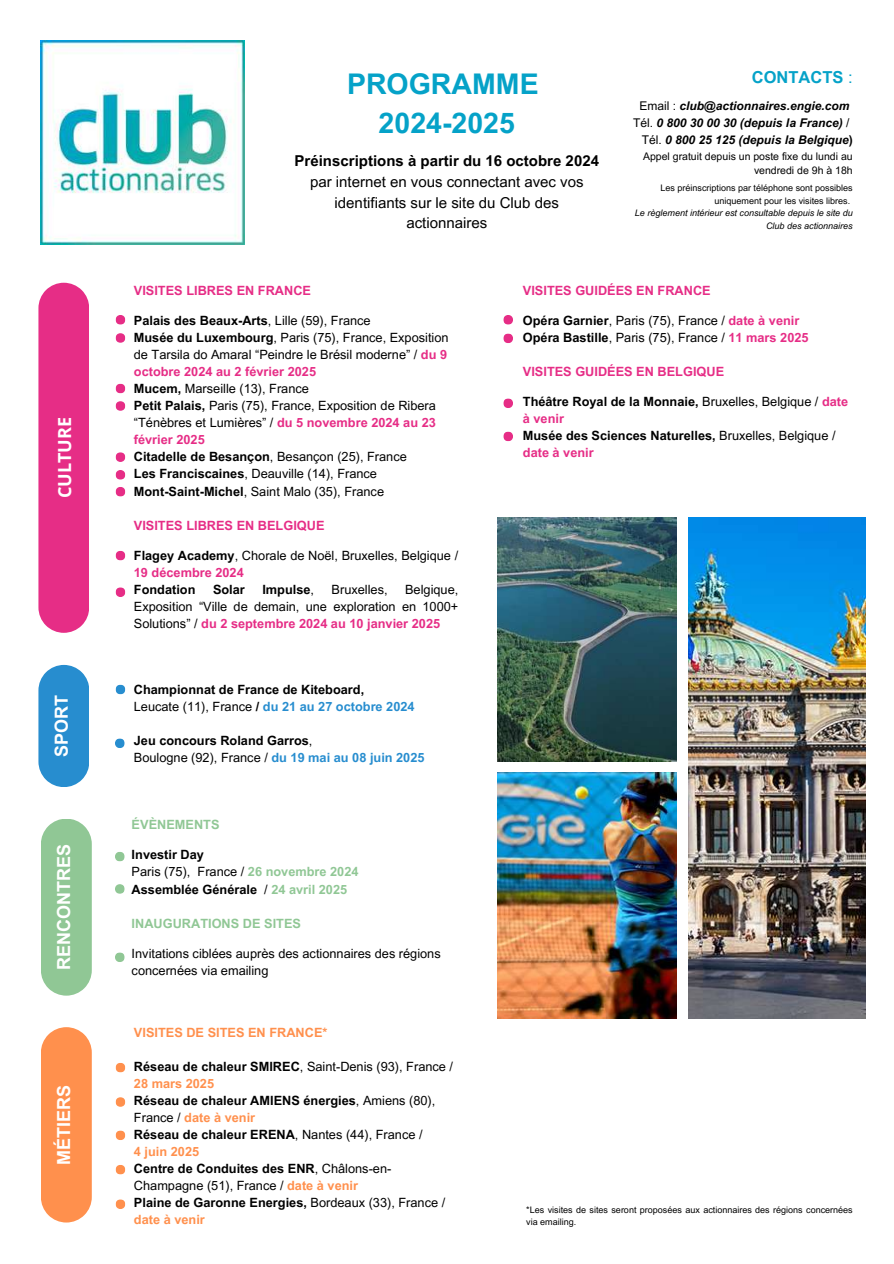
<style>
.page{position:relative;width:894px;height:1264px;background:#fff}
.page>*{position:absolute;margin:0;border:0;box-sizing:border-box;transform-origin:0 0}
.t1{font:700 28.5px/39.8px "Arial MT Pro";color:#05a2c8;text-align:center}
.t2{font:700 18px "Arial MT Pro";color:#fff}
.t3{font:700 18px "Open Sans";color:#fff}
.t4{font:700 16.5px "Arial MT Pro";color:#05a2c8}
.t5{font:15px/20.7px "Arial MT Pro";color:#000;text-align:center}
.t6{font:700 15px "Arial MT Pro";color:#000}
.t7{font:12.75px/17.1px "Arial MT Pro";color:#000}
.t8{font:700 12.75px/17px "Arial MT Pro";color:#000}
.t9{font:700 12.75px "Arial MT Pro";color:#e62d86}
.t10{font:700 12.75px "Arial MT Pro";color:#90c795}
.t11{font:700 12.75px "Arial MT Pro";color:#ff904d}
.t12{font:italic 700 12px/16.8px "Arial MT Pro";color:#000;text-align:right}
.t13{font:10.5px/14.5px "Arial MT Pro";color:#000;text-align:right}
.t14{font:9px/12px "Arial MT Pro";color:#000}
.t15{font:italic 9px/12.5px "Arial MT Pro";color:#000;text-align:right}
.s1{font-weight:400}
.s2{font-weight:400;font-style:normal}
.s3{font-style:normal}
.s4{font-weight:700}
.s5{font-weight:700;color:#e62d86}
.s6{color:#278dcf}
.s7{color:#90c795}
.s8{color:#ff904d}
.s9{color:#e62d86}
</style>
<div class="page">
<img style="left:497px;top:517px;width:179px;height:244px">
<img style="left:497px;top:772px;width:179px;height:246px">
<img style="left:688px;top:517px;width:177px;height:501px">
<img style="left:41px;top:41px;width:203px;height:204px">
<div style="left:38px;top:283px;width:51px;height:350px;background:#e62d86"></div>
<svg style="left:115px;top:315px;width:10px;height:10px"></svg>
<svg style="left:115px;top:333px;width:10px;height:10px"></svg>
<svg style="left:115px;top:452px;width:10px;height:10px"></svg>
<svg style="left:115px;top:487px;width:10px;height:9px"></svg>
<svg style="left:115px;top:383px;width:10px;height:10px"></svg>
<svg style="left:115px;top:470px;width:10px;height:10px"></svg>
<svg style="left:115px;top:550px;width:10px;height:10px"></svg>
<svg style="left:115px;top:587px;width:10px;height:10px"></svg>
<svg style="left:115px;top:401px;width:10px;height:10px"></svg>
<svg style="left:503px;top:315px;width:10px;height:10px"></svg>
<svg style="left:503px;top:398px;width:10px;height:10px"></svg>
<svg style="left:503px;top:431px;width:10px;height:10px"></svg>
<svg style="left:503px;top:333px;width:10px;height:10px"></svg>
<svg style="left:38px;top:665px;width:51px;height:122px;background:#3b97d3"></svg>
<svg style="left:41px;top:819px;width:51px;height:176px;background:#96ca9b"></svg>
<svg style="left:115px;top:852px;width:10px;height:9px"></svg>
<svg style="left:115px;top:884px;width:10px;height:9px"></svg>
<svg style="left:41px;top:1027px;width:51px;height:195px;background:#ff9657"></svg>
<svg style="left:115px;top:1063px;width:10px;height:9px"></svg>
<svg style="left:115px;top:1097px;width:10px;height:9px"></svg>
<svg style="left:115px;top:1165px;width:10px;height:9px"></svg>
<svg style="left:115px;top:1130px;width:10px;height:10px"></svg>
<svg style="left:115px;top:684px;width:10px;height:10px"></svg>
<svg style="left:115px;top:738px;width:10px;height:10px"></svg>
<svg style="left:115px;top:952px;width:10px;height:10px"></svg>
<svg style="left:115px;top:1199px;width:10px;height:9px"></svg>
<h2 class="t3" style="left:52px;top:498px;width:83px;rotate:-90deg">CULTURE</h2>
<h2 class="t2" style="left:55px;top:757px;width:64px;rotate:-90deg">SPORT</h2>
<h2 class="t2" style="left:57px;top:970px;width:128px;rotate:-90deg">RENCONTRES</h2>
<h2 class="t2" style="left:57px;top:1164px;width:82px;rotate:-90deg">MÉTIERS</h2>
<h1 class="t1" style="left:347px;top:67px;width:193px">PROGRAMME<br>2024-2025</h1>
<p class="t6" style="left:294px;top:155px;width:306px">Préinscriptions à partir du 16 octobre 2024</p>
<p class="t5" style="left:310px;top:173px;width:275px">par internet en vous connectant avec vos identifiants sur le site du Club des actionnaires</p>
<p class="t4" style="left:751px;top:71px;width:102px">CONTACTS <span class="s1">:</span></p>
<p class="t12" style="left:633px;top:99px;width:221px"><span class="s2">Email :</span> club@actionnaires.engie.com<br><span class="s2">Tél.</span> 0 800 30 00 30 (depuis la France) <span class="s2">/<br>Tél.</span> 0 800 25 125 (depuis la Belgique<span class="s3">)</span></p>
<p class="t13" style="left:643px;top:150px;width:211px">Appel gratuit depuis un poste fixe du lundi au vendredi de 9h à 18h</p>
<p class="t14" style="left:660px;top:183px;width:194px;line-height:12.5px;text-align:right">Les préinscriptions par téléphone sont possibles uniquement pour les visites libres.</p>
<p class="t15" style="left:634px;top:208px;width:219px">Le règlement intérieur est consultable depuis le site du<br>Club des actionnaires</p>
<p class="t9" style="left:134px;top:285px;width:179px">VISITES LIBRES EN FRANCE</p>
<p class="t7" style="left:134px;top:313px;width:316px"><span class="s4">Palais des Beaux-Arts</span>, Lille (59), France<br><span class="s4">Musée du Luxembourg</span>, Paris (75), France, Exposition de Tarsila do Amaral “Peindre le Brésil moderne” / <span class="s5">du 9 octobre 2024 au 2 février 2025<br></span><span class="s4">Mucem,</span> Marseille (13), France<br><span class="s4">Petit Palais,</span> Paris (75), France, Exposition de Ribera “Ténèbres et Lumières” / <span class="s5">du 5 novembre 2024 au 23 février 2025<br></span><span class="s4">Citadelle de Besançon</span>, Besançon (25), France<br><span class="s4">Les Franciscaines</span>, Deauville (14), France <span class="s4">Mont-Saint-Michel</span>, Saint Malo (35), France</p>
<p class="t9" style="left:134px;top:520px;width:192px">VISITES LIBRES EN BELGIQUE</p>
<p class="t7" style="left:134px;top:548px;width:326px"><span class="s4">Flagey Academy</span>, Chorale de Noël, Bruxelles, Belgique /<br><span class="s5">19 décembre 2024</span></p>
<p class="t8" style="left:134px;top:582px;width:63px">Fondation</p>
<p class="t8" style="left:213px;top:582px;width:33px">Solar</p>
<p class="t8" style="left:262px;top:582px;width:53px">Impulse<span class="s1">,</span></p>
<p class="t7" style="left:331px;top:582px;width:57px">Bruxelles,</p>
<p class="t7" style="left:134px;top:582px;width:326px;text-align:justify;text-indent:271px">Belgique, Exposition “Ville de demain, une exploration en 1000+ Solutions” / <span class="s5">du 2 septembre 2024 au 10 janvier 2025</span></p>
<p class="t8" style="left:134px;top:682px;width:282px">Championnat de France de Kiteboard,<br><span class="s1">Leucate (11), France</span> / <span class="s6">du 21 au 27 octobre 2024</span></p>
<p class="t8" style="left:134px;top:733px;width:292px">Jeu concours Roland Garros<span class="s1">,<br>Boulogne (92), France /</span> <span class="s6">du 19 mai au 08 juin 2025</span></p>
<p class="t10" style="left:132px;top:820px;width:89px">ÉVÈNEMENTS</p>
<p class="t8" style="left:132px;top:848px;width:228px">Investir Day<br><span class="s1">Paris (75), France /</span> <span class="s7">26 novembre 2024<br></span>Assemblée Générale <span class="s1">/</span> <span class="s7">24 avril 2025</span></p>
<p class="t10" style="left:132px;top:918px;width:171px">INAUGURATIONS DE SITES</p>
<p class="t7" style="left:132px;top:946px;width:310px">Invitations ciblées auprès des actionnaires des régions concernées via emailing</p>
<p class="t11" style="left:134px;top:1027px;width:195px">VISITES DE SITES EN FRANCE*</p>
<p class="t8" style="left:134px;top:1059px;width:320px">Réseau de chaleur SMIREC<span class="s1">, Saint-Denis (93), France / </span><span class="s8">28 mars 2025<br></span>Réseau de chaleur AMIENS énergies<span class="s1">, Amiens (80), France /</span> <span class="s8">date à venir<br></span>Réseau de chaleur ERENA<span class="s1">, Nantes (44), France /<br></span><span class="s8">4 juin 2025<br></span>Centre de Conduites des ENR<span class="s1">, Châlons-en-Champagne (51), France /</span> <span class="s8">date à venir<br></span>Plaine de Garonne Energies, <span class="s1">Bordeaux (33), France / </span><span class="s8">date à venir</span></p>
<p class="t9" style="left:522px;top:285px;width:189px">VISITES GUIDÉES EN FRANCE</p>
<p class="t7" style="left:522px;top:313px;width:287px"><span class="s4">Opéra Garnier</span>, Paris (75), France / <span class="s5">date à venir<br></span><span class="s4">Opéra Bastille</span>, Paris (75), France / <span class="s5">11 mars 2025</span></p>
<p class="t9" style="left:522px;top:367px;width:203px">VISITES GUIDÉES EN BELGIQUE</p>
<p class="t8" style="left:522px;top:394px;width:327px">Théâtre Royal de la Monnaie, <span class="s1">Bruxelles, Belgique /</span> <span class="s9">date à venir<br></span>Musée des Sciences Naturelles, <span class="s1">Bruxelles, Belgique / </span><span class="s9">date à venir</span></p>
<p class="t14" style="left:526px;top:1204px;width:328px">*Les visites de sites seront proposées aux actionnaires des régions concernées via emailing.</p>
</div>
